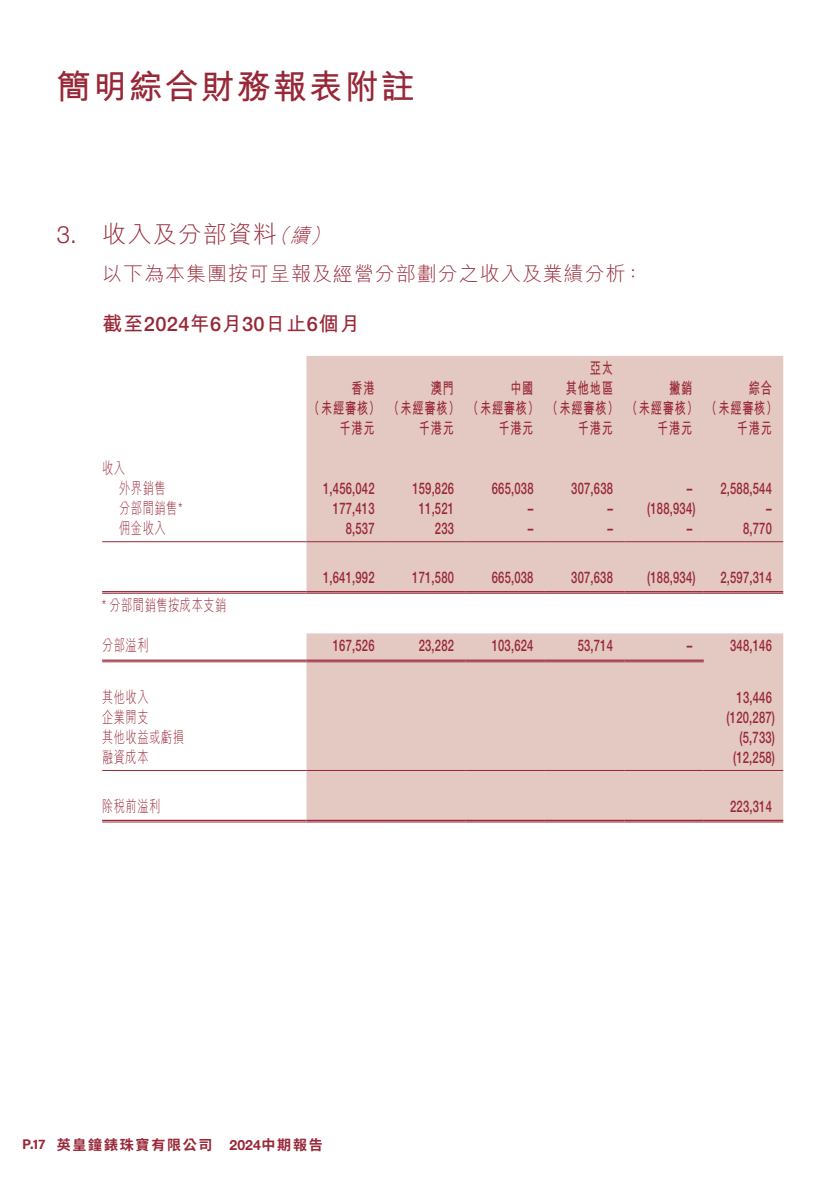
<style>
.page{position:relative;width:840px;height:1191px;background:#fff}
.page>*{position:absolute;margin:0;border:0;box-sizing:border-box;transform-origin:0 0}
.t1{font:700 34px "M Hei HK";letter-spacing:.06em;color:#982737}
.t2{font:300 24px "M Hei HK";letter-spacing:.05em;color:#982737}
.t3{font:300 20px "M Hei HK";letter-spacing:.05em;color:#982737}
.t4{font:700 20px "M Hei HK";color:#982737}
.t5{font:500 16px "Helvetica Neue LT Std";letter-spacing:.02em;color:#982737;scale:.7 1}
.t6{font:700 16px/20px "M Hei HK";letter-spacing:.07em;color:#982737;scale:.7 1}
.t7{font:300 16px/20px "M Hei HK";letter-spacing:.05em;color:#982737;scale:.7 1}
.t8{font:700 14px "Source Han Sans TC";letter-spacing:.125em;color:#982737}
.s1{font-family:"Helvetica Neue LT Std"}
.s2{font-style:italic;font-size:20px}
.s3{font-family:"Helvetica Neue LT Std";font-weight:500}
.s4{font-family:"Acumin Variable Concept";font-weight:400}
.s5{font-family:"Helvetica Neue"}
</style>
<div class="page">
<svg style="left:306px;top:356px;width:476px;height:463px;background:#e6cdc7"></svg>
<hr style="left:102px;top:541px;width:204px;height:1px;background:#982737">
<hr style="left:306px;top:541px;width:80px;height:1px;background:#982737">
<hr style="left:386px;top:541px;width:79px;height:1px;background:#982737">
<hr style="left:465px;top:541px;width:79px;height:1px;background:#982737">
<hr style="left:544px;top:541px;width:80px;height:1px;background:#982737">
<hr style="left:624px;top:541px;width:79px;height:1px;background:#982737">
<hr style="left:703px;top:541px;width:79px;height:1px;background:#982737">
<hr style="left:102px;top:591px;width:204px;height:1px;background:#982737">
<hr style="left:102px;top:593px;width:204px;height:1px;background:#982737">
<hr style="left:306px;top:591px;width:80px;height:1px;background:#982737">
<hr style="left:306px;top:593px;width:80px;height:1px;background:#982737">
<hr style="left:386px;top:591px;width:79px;height:1px;background:#982737">
<hr style="left:386px;top:593px;width:79px;height:1px;background:#982737">
<hr style="left:465px;top:591px;width:79px;height:1px;background:#982737">
<hr style="left:465px;top:593px;width:79px;height:1px;background:#982737">
<hr style="left:544px;top:591px;width:80px;height:1px;background:#982737">
<hr style="left:544px;top:593px;width:80px;height:1px;background:#982737">
<hr style="left:624px;top:591px;width:79px;height:1px;background:#982737">
<hr style="left:624px;top:593px;width:79px;height:1px;background:#982737">
<hr style="left:703px;top:591px;width:79px;height:1px;background:#982737">
<hr style="left:703px;top:593px;width:79px;height:1px;background:#982737">
<hr style="left:102px;top:659px;width:204px;height:2px;background:#982737">
<hr style="left:102px;top:661px;width:204px;height:1px;background:#982737">
<hr style="left:306px;top:659px;width:80px;height:2px;background:#982737">
<hr style="left:306px;top:661px;width:80px;height:1px;background:#982737">
<hr style="left:386px;top:659px;width:79px;height:2px;background:#982737">
<hr style="left:386px;top:661px;width:79px;height:1px;background:#982737">
<hr style="left:465px;top:659px;width:79px;height:2px;background:#982737">
<hr style="left:465px;top:661px;width:79px;height:1px;background:#982737">
<hr style="left:544px;top:659px;width:80px;height:2px;background:#982737">
<hr style="left:544px;top:661px;width:80px;height:1px;background:#982737">
<hr style="left:624px;top:659px;width:79px;height:2px;background:#982737">
<hr style="left:624px;top:661px;width:79px;height:1px;background:#982737">
<hr style="left:102px;top:770px;width:204px;height:1px;background:#982737">
<hr style="left:306px;top:770px;width:80px;height:1px;background:#982737">
<hr style="left:386px;top:770px;width:79px;height:1px;background:#982737">
<hr style="left:465px;top:770px;width:79px;height:1px;background:#982737">
<hr style="left:544px;top:770px;width:80px;height:1px;background:#982737">
<hr style="left:624px;top:770px;width:79px;height:1px;background:#982737">
<hr style="left:703px;top:770px;width:79px;height:1px;background:#982737">
<hr style="left:102px;top:819px;width:204px;height:2px;background:#982737">
<hr style="left:102px;top:821px;width:204px;height:1px;background:#982737">
<hr style="left:306px;top:819px;width:80px;height:2px;background:#982737">
<hr style="left:306px;top:821px;width:80px;height:1px;background:#982737">
<hr style="left:386px;top:819px;width:79px;height:2px;background:#982737">
<hr style="left:386px;top:821px;width:79px;height:1px;background:#982737">
<hr style="left:465px;top:819px;width:79px;height:2px;background:#982737">
<hr style="left:465px;top:821px;width:79px;height:1px;background:#982737">
<hr style="left:544px;top:819px;width:80px;height:2px;background:#982737">
<hr style="left:544px;top:821px;width:80px;height:1px;background:#982737">
<hr style="left:624px;top:819px;width:79px;height:2px;background:#982737">
<hr style="left:624px;top:821px;width:79px;height:1px;background:#982737">
<hr style="left:703px;top:819px;width:79px;height:2px;background:#982737">
<hr style="left:703px;top:821px;width:79px;height:1px;background:#982737">
<h1 class="t1" style="left:57px;top:62px;width:359px">簡明綜合財務報表附註</h1>
<h2 class="t2" style="left:57px;top:221px;width:279px"><span class="s1">3.</span> 收入及分部資料<span class="s2">（續）</span></h2>
<p class="t3" style="left:102px;top:263px;width:542px">以下為本集團按可呈報及經營分部劃分之收入及業績分析：</p>
<p class="t4" style="left:102px;top:309px;width:259px">截至<span class="s3">2024</span>年<span class="s3">6</span>月<span class="s3">30</span>日止<span class="s3">6</span>個月</p>
<p class="t6" style="left:308px;top:376px;width:104px;text-indent:43px">香港（未經審核）</p>
<p class="t6" style="left:388px;top:376px;width:104px;text-indent:43px">澳門（未經審核）</p>
<p class="t6" style="left:467px;top:376px;width:104px;text-indent:43px">中國（未經審核）</p>
<p class="t6" style="left:589px;top:356px;width:35px">亞太</p>
<p class="t6" style="left:565px;top:376px;width:69px">其他地區</p>
<p class="t6" style="left:546px;top:396px;width:104px">（未經審核）</p>
<p class="t6" style="left:626px;top:376px;width:104px;text-indent:43px">撇銷（未經審核）</p>
<p class="t6" style="left:705px;top:376px;width:104px;text-indent:43px">綜合（未經審核）</p>
<p class="t7" style="left:119px;top:458px;width:68px;text-indent:-17px">收入<br>外界銷售</p>
<p class="t6" style="left:339px;top:416px;width:52px">千港元</p>
<p class="t6" style="left:418px;top:416px;width:52px">千港元</p>
<p class="t6" style="left:498px;top:416px;width:52px">千港元</p>
<p class="t6" style="left:577px;top:416px;width:52px">千港元</p>
<p class="t6" style="left:657px;top:416px;width:52px">千港元</p>
<p class="t6" style="left:736px;top:416px;width:52px">千港元</p>
<p class="t5" style="left:323px;top:479px;width:75px">1,456,042</p>
<p class="t5" style="left:412px;top:479px;width:61px">159,826</p>
<p class="t5" style="left:491px;top:479px;width:61px">665,038</p>
<p class="t5" style="left:571px;top:479px;width:61px">307,638</p>
<p class="t5" style="left:686px;top:479px;width:123px">– 2,588,544</p>
<p class="t7" style="left:119px;top:498px;width:92px">分部間銷售<span class="s1">*</span></p>
<p class="t5" style="left:333px;top:499px;width:61px">177,413</p>
<p class="t5" style="left:418px;top:499px;width:52px">11,521</p>
<p class="t5" style="left:527px;top:499px;width:9px">–</p>
<p class="t5" style="left:607px;top:499px;width:127px">– (188,934)</p>
<p class="t5" style="left:765px;top:499px;width:9px">–</p>
<p class="t7" style="left:119px;top:518px;width:68px">佣金收入</p>
<p class="t5" style="left:345px;top:519px;width:43px">8,537</p>
<p class="t5" style="left:435px;top:519px;width:29px">233</p>
<p class="t5" style="left:527px;top:519px;width:9px">–</p>
<p class="t5" style="left:607px;top:519px;width:9px">–</p>
<p class="t5" style="left:686px;top:519px;width:9px">–</p>
<p class="t5" style="left:742px;top:519px;width:43px">8,770</p>
<p class="t5" style="left:323px;top:567px;width:75px">1,641,992</p>
<p class="t5" style="left:412px;top:567px;width:61px">171,580</p>
<p class="t5" style="left:491px;top:567px;width:61px">665,038</p>
<p class="t5" style="left:571px;top:567px;width:61px">307,638</p>
<p class="t5" style="left:646px;top:567px;width:71px">(188,934)</p>
<p class="t5" style="left:720px;top:567px;width:75px">2,597,314</p>
<p class="t7" style="left:102px;top:595px;width:179px"><span class="s1">*</span> 分部間銷售按成本支銷</p>
<p class="t7" style="left:102px;top:635px;width:68px">分部溢利</p>
<p class="t5" style="left:332px;top:636px;width:61px">167,526</p>
<p class="t5" style="left:418px;top:636px;width:52px">23,282</p>
<p class="t5" style="left:491px;top:636px;width:61px">103,624</p>
<p class="t5" style="left:577px;top:636px;width:52px">53,714</p>
<p class="t5" style="left:686px;top:636px;width:123px">– 348,146</p>
<p class="t7" style="left:102px;top:686px;width:68px">其他收入</p>
<p class="t5" style="left:736px;top:687px;width:52px">13,446</p>
<p class="t7" style="left:102px;top:706px;width:68px">企業開支</p>
<p class="t5" style="left:726px;top:707px;width:71px">(120,287)</p>
<p class="t7" style="left:102px;top:726px;width:118px">其他收益或虧損</p>
<p class="t5" style="left:739px;top:727px;width:52px">(5,733)</p>
<p class="t7" style="left:102px;top:746px;width:68px">融資成本</p>
<p class="t5" style="left:732px;top:747px;width:61px">(12,258)</p>
<p class="t7" style="left:102px;top:795px;width:85px">除稅前溢利</p>
<p class="t5" style="left:729px;top:796px;width:61px">223,314</p>
<p class="t8" style="left:22px;top:1136px;width:302px"><span class="s4">P.17</span> 英皇鐘錶珠寶有限公司 <span class="s5">2024</span>中期報告</p>
</div>
